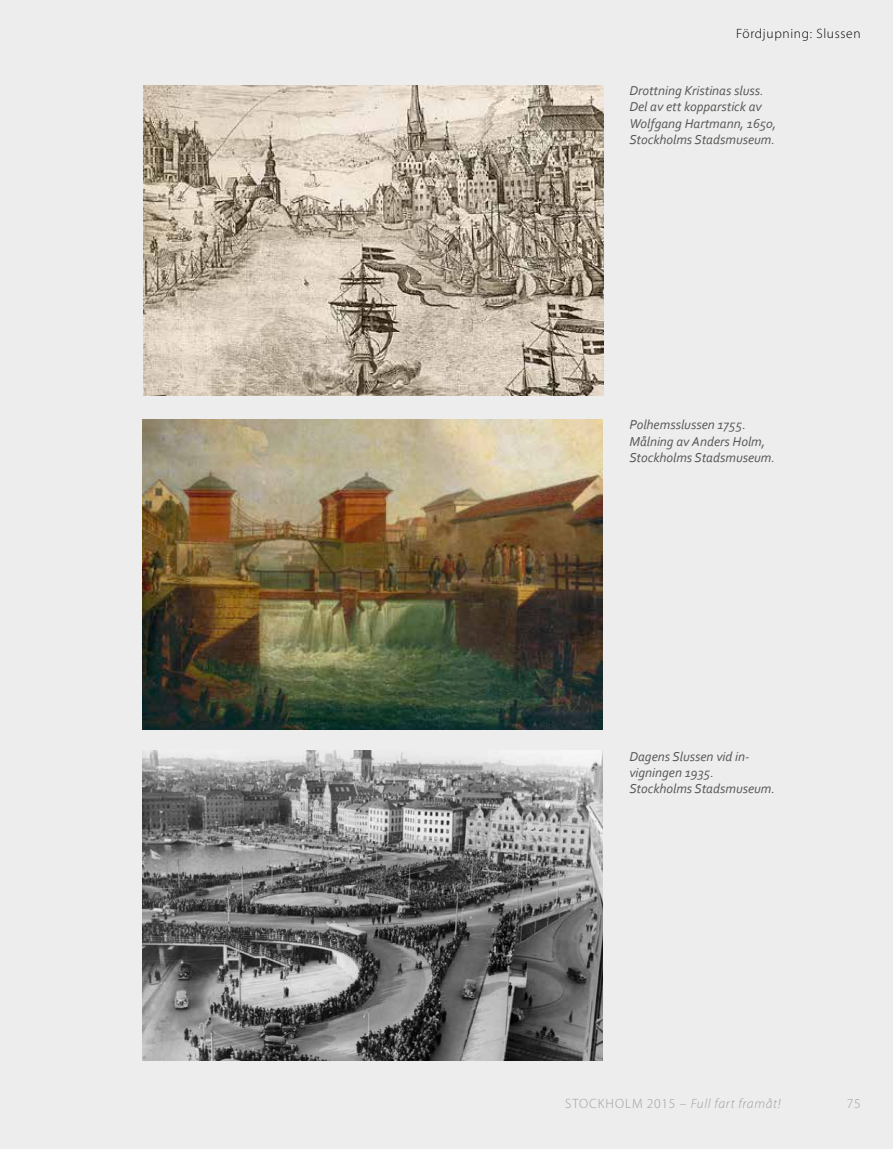
<style>
.page{position:relative;width:893px;height:1149px;background:#fff}
.page>*{position:absolute;margin:0;border:0;box-sizing:border-box;transform-origin:0 0}
.t1{font:italic 13.5px/16.2px "Corbel";color:#575756}
.t2{font:italic 300 13.5px "Myriad Pro";letter-spacing:.05em;color:#9d9d9c}
.t3{font:300 13.5px "Myriad Pro";letter-spacing:.05em;color:#000}
.t4{font:300 13.5px "Myriad Pro";color:#9d9d9c}
.s1{font-style:normal}
</style>
<div class="page">
<div style="left:0;top:0;width:893px;height:1148px;background:#ededed"></div>
<img style="left:144px;top:85px;width:460px;height:310px">
<img style="left:142px;top:419px;width:460px;height:310px">
<img style="left:142px;top:750px;width:460px;height:310px">
<p class="t3" style="left:736px;top:25px;width:126px">Fördjupning: Slussen</p>
<p class="t1" style="left:629px;top:82px;width:149px">Drottning Kristinas sluss.<br>Del av ett kopparstick av<br>Wolfgang Hartmann, 1650,<br>Stockholms Stadsmuseum.</p>
<p class="t1" style="left:629px;top:416px;width:147px">Polhemsslussen 1755.<br>Målning av Anders Holm,<br>Stockholms Stadsmuseum.</p>
<p class="t1" style="left:629px;top:747px;width:147px">Dagens Slussen vid in&shy;vigningen 1935.<br>Stockholms Stadsmuseum.</p>
<p class="t2" style="left:565px;top:1095px;width:217px"><span class="s1">STOCKHOLM 2015 –</span> Full fart framåt!</p>
<p class="t4" style="left:847px;top:1095px;width:15px">75</p>
</div>
